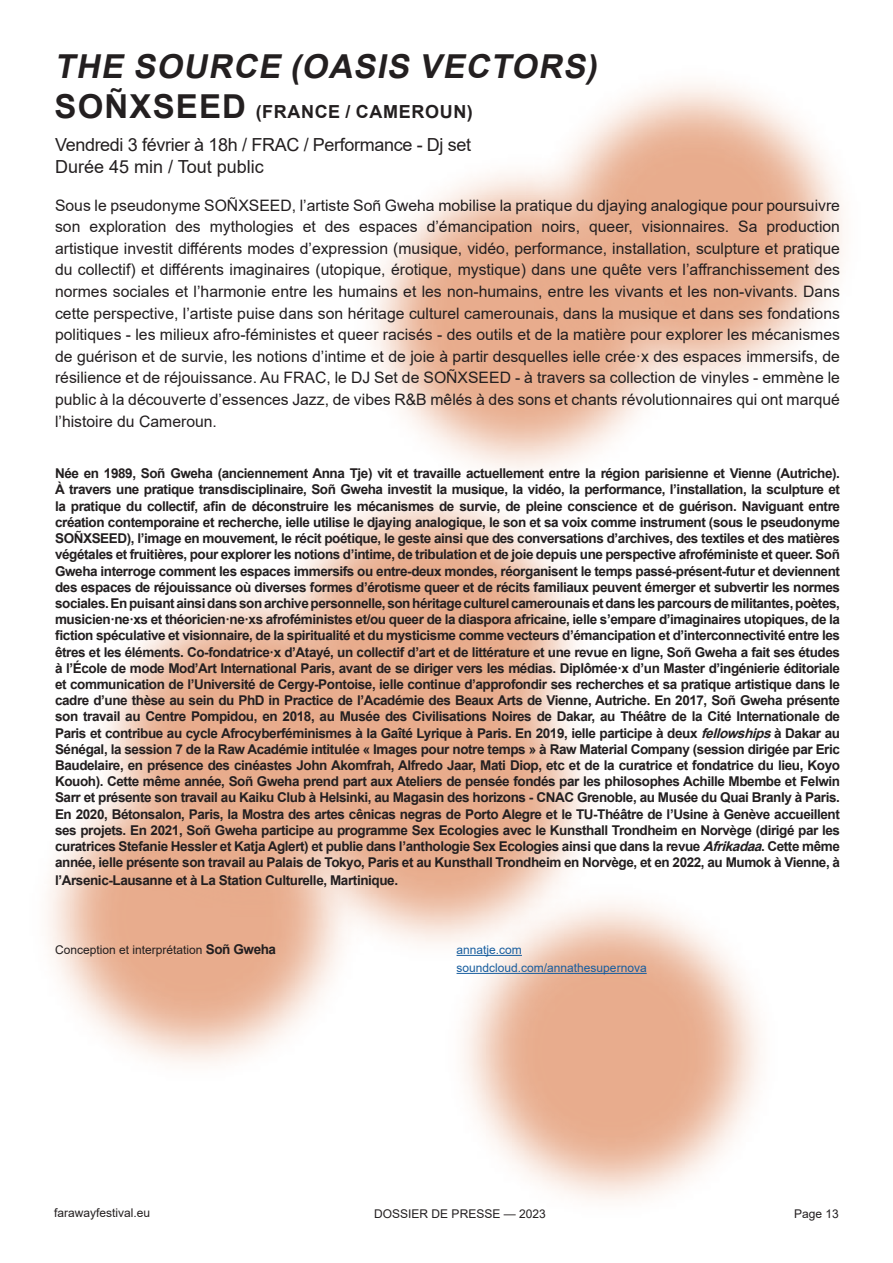
<style>
.page{position:relative;width:893px;height:1263px;background:#fff}
.page>*{position:absolute;margin:0;border:0;box-sizing:border-box;transform-origin:0 0}
.t1{font:italic 700 33px "Arial";color:#231f20}
.t2{font:18px/33.6px "Arial";letter-spacing:-.02em;color:#231f20}
.t3{font:18px "Arial";color:#231f20}
.t4{font:15.75px/21.6px "Arial";color:#231f20;text-align:justify}
.t5{font:700 13.5px/16.2px "Arial";letter-spacing:-.03em;color:#231f20;text-align:justify}
.t6{font:12px "Arial";color:#231f20}
.t7{font:12px/18px "Arial";color:#175d9e}
.s1{font-weight:700;font-size:33px}
.s2{font-weight:700}
.s3{font-style:italic}
.s4{font-weight:700;font-size:13.5px}
</style>
<div class="page">
<img style="left:104px;top:562px;width:325px;height:355px">
<img style="left:48px;top:738px;width:325px;height:325px">
<img style="left:435px;top:874px;width:325px;height:326px">
<hr style="left:457px;top:955px;width:65px;height:1px;background:#175d9e">
<hr style="left:457px;top:973px;width:190px;height:1px;background:#175d9e">
<h1 class="t1" style="left:55px;top:43px;width:552px">THE SOURCE (OASIS VECTORS)</h1>
<h2 class="t2" style="left:55px;top:94px;width:420px"><span class="s1">SOÑXSEED</span> <span class="s2">(FRANCE / CAMEROUN)<br></span>Vendredi 3 février à 18h / FRAC / Performance - Dj set</h2>
<h2 class="t3" style="left:55px;top:154px;width:210px">Durée 45 min / Tout public</h2>
<p class="t4" style="left:55px;top:194px;width:786px">Sous le pseudonyme SOÑXSEED, l’artiste Soñ Gweha mobilise la pratique du djaying analogique pour poursuivre son exploration des mythologies et des espaces d’émancipation noirs, queer, visionnaires. Sa production artistique investit différents modes d’expression (musique, vidéo, performance, installation, sculpture et pratique du collectif) et différents imaginaires (utopique, érotique, mystique) dans une quête vers l’affranchissement des normes sociales et l’harmonie entre les humains et les non-humains, entre les vivants et les non-vivants. Dans cette perspective, l’artiste puise dans son héritage culturel camerounais, dans la musique et dans ses fondations politiques - les milieux afro-féministes et queer racisés - des outils et de la matière pour explorer les mécanismes de guérison et de survie, les notions d’intime et de joie à partir desquelles ielle crée·x des espaces immersifs, de résilience et de réjouissance. Au FRAC, le DJ Set de SOÑXSEED - à travers sa collection de vinyles - emmène le public à la découverte d’essences Jazz, de vibes R&amp;B mêlés à des sons et chants révolutionnaires qui ont marqué l’histoire du Cameroun.</p>
<p class="t5" style="left:55px;top:466px;width:787px">Née en 1989, Soñ Gweha (anciennement Anna Tje) vit et travaille actuellement entre la région parisienne et Vienne (Autriche).<br>À travers une pratique transdisciplinaire, Soñ Gweha investit la musique, la vidéo, la performance, l’installation, la sculpture et la pratique du collectif, afin de déconstruire les mécanismes de survie, de pleine conscience et de guérison. Naviguant entre création contemporaine et recherche, ielle utilise le djaying analogique, le son et sa voix comme instrument (sous le pseudonyme SOÑXSEED), l’image en mouvement, le récit poétique, le geste ainsi que des conversations d’archives, des textiles et des matières végétales et fruitières, pour explorer les notions d’intime, de tribulation et de joie depuis une perspective afroféministe et queer. Soñ Gweha interroge comment les espaces immersifs ou entre-deux mondes, réorganisent le temps passé-présent-futur et deviennent des espaces de réjouissance où diverses formes d’érotisme queer et de récits familiaux peuvent émerger et subvertir les normes sociales. En puisant ainsi dans son archive personnelle, son héritage culturel camerounais et dans les parcours de militantes, poètes, musicien·ne·xs et théoricien·ne·xs afroféministes et/ou queer de la diaspora africaine, ielle s’empare d’imaginaires utopiques, de la fiction spéculative et visionnaire, de la spiritualité et du mysticisme comme vecteurs d’émancipation et d’interconnectivité entre les êtres et les éléments. Co-fondatrice·x d’Atayé, un collectif d’art et de littérature et une revue en ligne, Soñ Gweha a fait ses études à l’École de mode Mod’Art International Paris, avant de se diriger vers les médias. Diplômée·x d’un Master d’ingénierie éditoriale et communication de l’Université de Cergy-Pontoise, ielle continue d’approfondir ses recherches et sa pratique artistique dans le cadre d’une thèse au sein du PhD in Practice de l’Académie des Beaux Arts de Vienne, Autriche. En 2017, Soñ Gweha présente son travail au Centre Pompidou, en 2018, au Musée des Civilisations Noires de Dakar, au Théâtre de la Cité Internationale de Paris et contribue au cycle Afrocyberféminismes à la Gaîté Lyrique à Paris. En 2019, ielle participe à deux <span class="s3">fellowships</span>à Dakar au Sénégal, la session 7 de la Raw Académie intitulée « Images pour notre temps » à Raw Material Company (session dirigée par Eric Baudelaire, en présence des cinéastes John Akomfrah, Alfredo Jaar, Mati Diop, etc et de la curatrice et fondatrice du lieu, Koyo Kouoh). Cette même année, Soñ Gweha prend part aux Ateliers de pensée fondés par les philosophes Achille Mbembe et Felwin Sarr et présente son travail au Kaiku Club à Helsinki, au Magasin des horizons - CNAC Grenoble, au Musée du Quai Branly à Paris.<br>En 2020, Bétonsalon, Paris, la Mostra des artes cênicas negras de Porto Alegre et le TU-Théâtre de l’Usine à Genève accueillent ses projets. En 2021, Soñ Gweha participe au programme Sex Ecologies avec le Kunsthall Trondheim en Norvège (dirigé par les curatrices Stefanie Hessler et Katja Aglert) et publie dans l’anthologie Sex Ecologies ainsi que dans la revue <span class="s3">Afrikadaa</span>. Cette même année, ielle présente son travail au Palais de Tokyo, Paris et au Kunsthall Trondheim en Norvège, et en 2022, au Mumok à Vienne, à</p>
<p class="t5" style="left:55px;top:872px;width:345px">l’Arsenic-Lausanne et à La Station Culturelle, Martinique.</p>
<p class="t6" style="left:55px;top:942px;width:223px">Conception et interprétation <span class="s4">Soñ Gweha</span></p>
<p class="t7" style="left:457px;top:941px;width:192px">annatje.com soundcloud.com/annathesupernova</p>
<p class="t6" style="left:54px;top:1205px;width:98px">farawayfestival.eu</p>
<p class="t6" style="left:374px;top:1206px;width:173px">DOSSIER DE PRESSE — 2023</p>
<p class="t6" style="left:794px;top:1206px;width:46px">Page 13</p>
</div>
